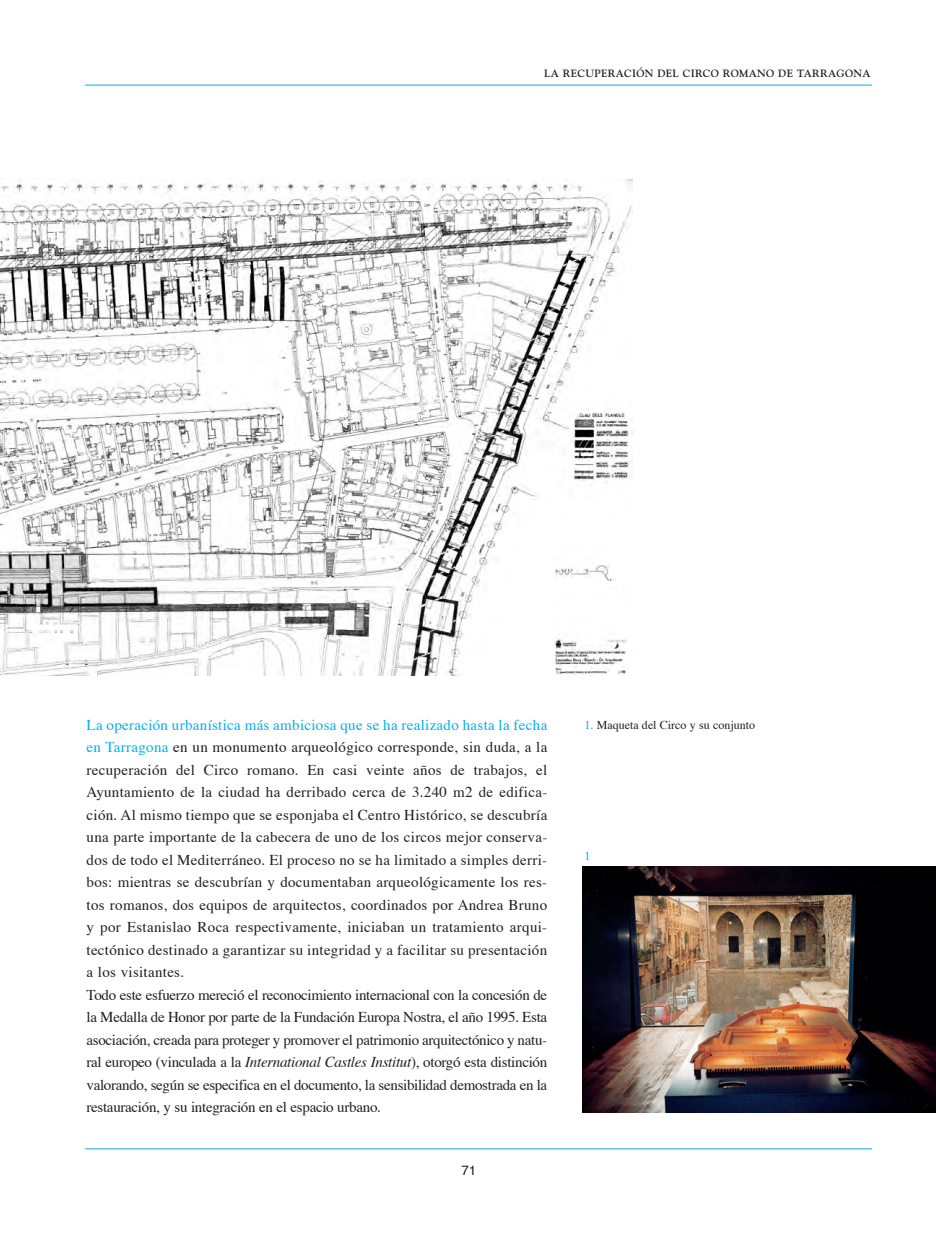
<style>
.page{position:relative;width:936px;height:1234px;background:#fff}
.page>*{position:absolute;margin:0;border:0;box-sizing:border-box;transform-origin:0 0}
.t1{font:15px/22.5px "Times";letter-spacing:.02em;color:#231f20}
.t2{font:13.5px "Helvetica";color:#231f20}
.t3{font:12px "Times";color:#231f20}
.t4{font:12px "Times";color:#00aeef}
.t5{font:700 10.5px "Goudy";letter-spacing:.03em;color:#231f20}
.s1{color:#00aeef}
.s2{font-style:italic}
</style>
<div class="page">
<hr style="left:85px;top:1148px;width:787px;height:1px;background:#00aeef">
<hr style="left:85px;top:85px;width:787px;height:1px;background:#00aeef">
<img style="left:0;top:179px;width:632px;height:496px">
<img style="left:583px;top:866px;width:352px;height:246px">
<p class="t5" style="left:544px;top:67px;width:328px">LA RECUPERACIÓN DEL CIRCO ROMANO DE TARRAGONA</p>
<p class="t1" style="left:86px;top:714px;width:462px"><span class="s1">La operación urbanística más ambiciosa que se ha realizado hasta la fecha en Tarragona</span> en un monumento arqueológico corresponde, sin duda, a la recuperación del Circo romano. En casi veinte años de trabajos, el Ayuntamiento de la ciudad ha derribado cerca de 3.240 m2 de edifica&shy;ción. Al mismo tiempo que se esponjaba el Centro Histórico, se descubría una parte importante de la cabecera de uno de los circos mejor conserva&shy;dos de todo el Mediterráneo. El proceso no se ha limitado a simples derri&shy;bos: mientras se descubrían y documentaban arqueológicamente los res&shy;tos romanos, dos equipos de arquitectos, coordinados por Andrea Bruno y por Estanislao Roca respectivamente, iniciaban un tratamiento arqui&shy;tectónico destinado a garantizar su integridad y a facilitar su presentación a los visitantes.<br>Todo este esfuerzo mereció el reconocimiento internacional con la concesión de la Medalla de Honor por parte de la Fundación Europa Nostra, el año 1995. Esta asociación, creada para proteger y promover el patrimonio arquitectónico y natu&shy;ral europeo (vinculada a la <span class="s2">International Castles Institut</span>), otorgó esta distinción valorando, según se especifica en el documento, la sensibilidad demostrada en la restauración, y su integración en el espacio urbano.</p>
<p class="t2" style="left:461px;top:1163px;width:17px">71</p>
<p class="t3" style="left:584px;top:719px;width:172px"><span class="s1">1.</span> Maqueta del Circo y su conjunto</p>
<p class="t4" style="left:584px;top:850px;width:7px">1</p>
</div>
